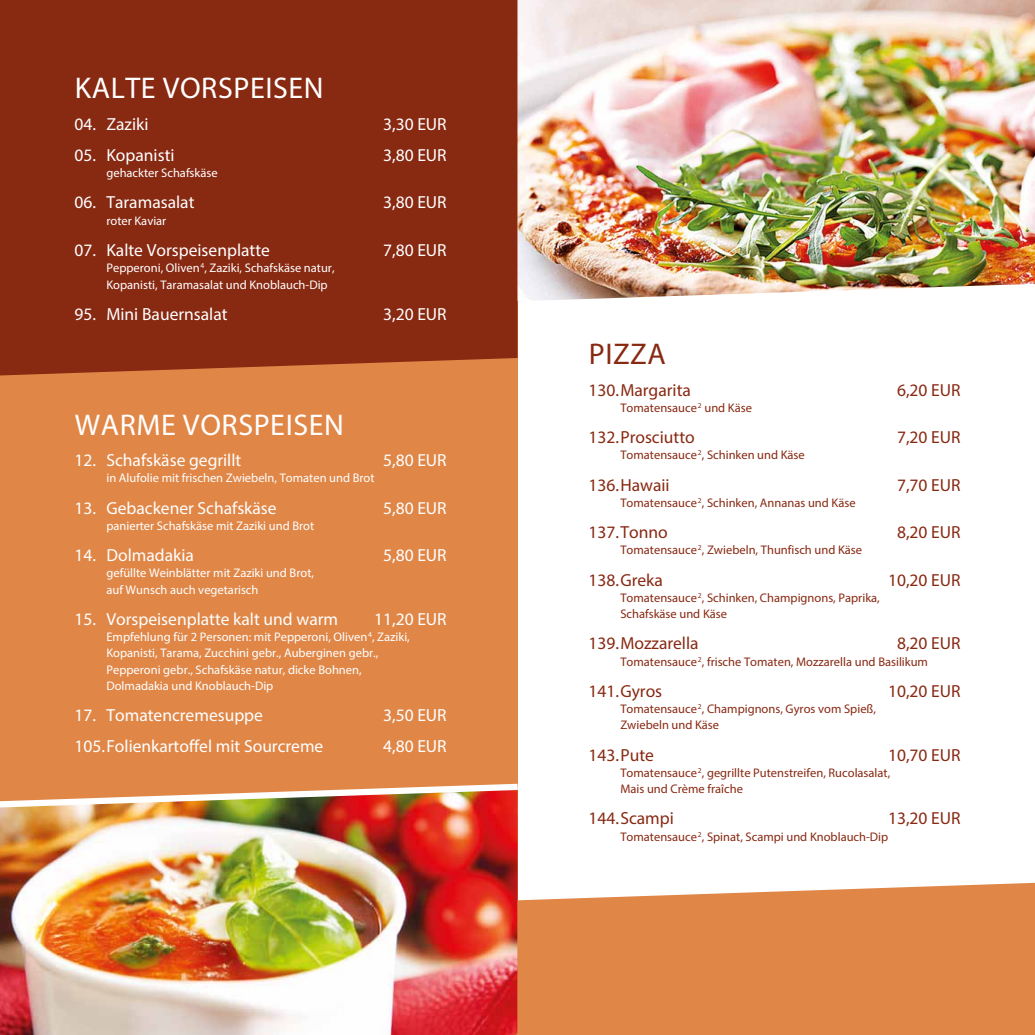
<style>
.page{position:relative;width:1035px;height:1035px;background:#fff}
.page>*{position:absolute;margin:0;border:0;box-sizing:border-box;transform-origin:0 0}
.t1{font:30px "Myriad Pro";letter-spacing:.02em;color:#fff}
.t2{font:30px "Myriad Pro";letter-spacing:.02em;color:#882912}
.t3{font:17.5px "Myriad Pro";color:#fff}
.t4{font:17.5px "Myriad Pro";color:#882912}
.t5{font:12.5px/16.2px "Myriad Pro";color:#fff}
.t6{font:12.5px/16.2px "Myriad Pro";color:#882912}
</style>
<div class="page">
<div style="left:0;top:0;width:517px;height:1035px;background:#e08748"></div>
<div style="left:0;top:0;width:517px;height:375px;background:#882912"></div>
<img style="left:0;top:811px;width:517px;height:224px">
<img style="left:0;top:780px;width:518px;height:31px">
<img style="left:517px;top:0;width:518px;height:301px">
<div style="left:537px;top:291px;width:476px;height:605px;background:#fff"></div>
<div style="left:517px;top:883px;width:518px;height:152px;background:#e08748"></div>
<h1 class="t1" style="left:75px;top:70px;width:250px">KALTE VORSPEISEN</h1>
<h2 class="t3" style="left:75px;top:113px;width:75px">04. Zaziki</h2>
<h2 class="t3" style="left:383px;top:113px;width:65px">3,30 EUR</h2>
<h2 class="t3" style="left:75px;top:144px;width:101px">05. Kopanisti</h2>
<h2 class="t3" style="left:383px;top:144px;width:65px">3,80 EUR</h2>
<p class="t5" style="left:106px;top:165px;width:113px">gehackter Schafskäse</p>
<h2 class="t3" style="left:75px;top:192px;width:121px">06. Taramasalat</h2>
<h2 class="t3" style="left:383px;top:192px;width:65px">3,80 EUR</h2>
<p class="t5" style="left:106px;top:212px;width:61px">roter Kaviar</p>
<h2 class="t3" style="left:75px;top:239px;width:197px">07. Kalte Vorspeisenplatte</h2>
<h2 class="t3" style="left:383px;top:239px;width:65px">7,80 EUR</h2>
<p class="t5" style="left:106px;top:260px;width:230px">Pepperoni, Oliven<sup>4</sup>, Zaziki, Schafskäse natur,<br>Kopanisti, Taramasalat und Knoblauch-Dip</p>
<h2 class="t3" style="left:75px;top:303px;width:155px">95. Mini Bauernsalat</h2>
<h2 class="t3" style="left:383px;top:303px;width:65px">3,20 EUR</h2>
<h1 class="t1" style="left:75px;top:406px;width:271px">WARME VORSPEISEN</h1>
<h2 class="t3" style="left:75px;top:449px;width:168px">12. Schafskäse gegrillt</h2>
<h2 class="t3" style="left:383px;top:449px;width:65px">5,80 EUR</h2>
<p class="t5" style="left:106px;top:470px;width:270px">in Alufolie mit frischen Zwiebeln, Tomaten und Brot</p>
<h2 class="t3" style="left:75px;top:497px;width:204px">13. Gebackener Schafskäse</h2>
<h2 class="t3" style="left:383px;top:497px;width:65px">5,80 EUR</h2>
<p class="t5" style="left:106px;top:517px;width:209px">panierter Schafskäse mit Zaziki und Brot</p>
<h2 class="t3" style="left:75px;top:544px;width:121px">14. Dolmadakia</h2>
<h2 class="t3" style="left:383px;top:544px;width:65px">5,80 EUR</h2>
<p class="t5" style="left:106px;top:565px;width:209px">gefüllte Weinblätter mit Zaziki und Brot, auf Wunsch auch vegetarisch</p>
<h2 class="t3" style="left:75px;top:608px;width:265px">15. Vorspeisenplatte kalt und warm</h2>
<h2 class="t3" style="left:374px;top:608px;width:74px">11,20 EUR</h2>
<p class="t5" style="left:106px;top:628px;width:305px">Empfehlung für 2 Personen: mit Pepperoni, Oliven<sup>4</sup>, Zaziki, Kopanisti, Tarama, Zucchini gebr., Auberginen gebr., Pepperoni gebr., Schafskäse natur, dicke Bohnen, Dolmadakia und Knoblauch-Dip</p>
<h2 class="t3" style="left:75px;top:704px;width:190px">17. Tomatencremesuppe</h2>
<h2 class="t3" style="left:383px;top:704px;width:65px">3,50 EUR</h2>
<h2 class="t3" style="left:75px;top:736px;width:250px">105.Folienkartoffel mit Sourcreme</h2>
<h2 class="t3" style="left:383px;top:736px;width:65px">4,80 EUR</h2>
<h1 class="t2" style="left:589px;top:336px;width:79px">PIZZA</h1>
<h2 class="t4" style="left:588px;top:379px;width:104px">130.Margarita</h2>
<h2 class="t4" style="left:897px;top:379px;width:65px">6,20 EUR</h2>
<p class="t6" style="left:620px;top:399px;width:133px">Tomatensauce<sup>2</sup> und Käse</p>
<h2 class="t4" style="left:588px;top:426px;width:108px">132.Prosciutto</h2>
<h2 class="t4" style="left:897px;top:426px;width:65px">7,20 EUR</h2>
<p class="t6" style="left:620px;top:447px;width:186px">Tomatensauce<sup>2</sup>, Schinken und Käse</p>
<h2 class="t4" style="left:588px;top:474px;width:83px">136.Hawaii</h2>
<h2 class="t4" style="left:897px;top:474px;width:65px">7,70 EUR</h2>
<p class="t6" style="left:620px;top:494px;width:237px">Tomatensauce<sup>2</sup>, Schinken, Annanas und Käse</p>
<h2 class="t4" style="left:588px;top:521px;width:81px">137.Tonno</h2>
<h2 class="t4" style="left:897px;top:521px;width:65px">8,20 EUR</h2>
<p class="t6" style="left:620px;top:542px;width:243px">Tomatensauce<sup>2</sup>, Zwiebeln, Thunfisch und Käse</p>
<h2 class="t4" style="left:588px;top:569px;width:76px">138.Greka</h2>
<h2 class="t4" style="left:888px;top:569px;width:74px">10,20 EUR</h2>
<p class="t6" style="left:620px;top:589px;width:261px">Tomatensauce<sup>2</sup>, Schinken, Champignons, Paprika,<br>Schafskäse und Käse</p>
<h2 class="t4" style="left:588px;top:632px;width:112px">139.Mozzarella</h2>
<h2 class="t4" style="left:897px;top:632px;width:65px">8,20 EUR</h2>
<p class="t6" style="left:620px;top:653px;width:309px">Tomatensauce<sup>2</sup>, frische Tomaten, Mozzarella und Basilikum</p>
<h2 class="t4" style="left:588px;top:680px;width:75px">141.Gyros</h2>
<h2 class="t4" style="left:888px;top:680px;width:74px">10,20 EUR</h2>
<p class="t6" style="left:620px;top:700px;width:257px">Tomatensauce<sup>2</sup>, Champignons, Gyros vom Spieß,<br>Zwiebeln und Käse</p>
<h2 class="t4" style="left:588px;top:744px;width:67px">143.Pute</h2>
<h2 class="t4" style="left:888px;top:744px;width:74px">10,70 EUR</h2>
<p class="t6" style="left:620px;top:764px;width:271px">Tomatensauce<sup>2</sup>, gegrillte Putenstreifen, Rucolasalat,<br>Mais und Crème fraîche</p>
<h2 class="t4" style="left:588px;top:807px;width:87px">144.Scampi</h2>
<h2 class="t4" style="left:888px;top:807px;width:74px">13,20 EUR</h2>
<p class="t6" style="left:620px;top:828px;width:269px">Tomatensauce<sup>2</sup>, Spinat, Scampi und Knoblauch-Dip</p>
</div>
